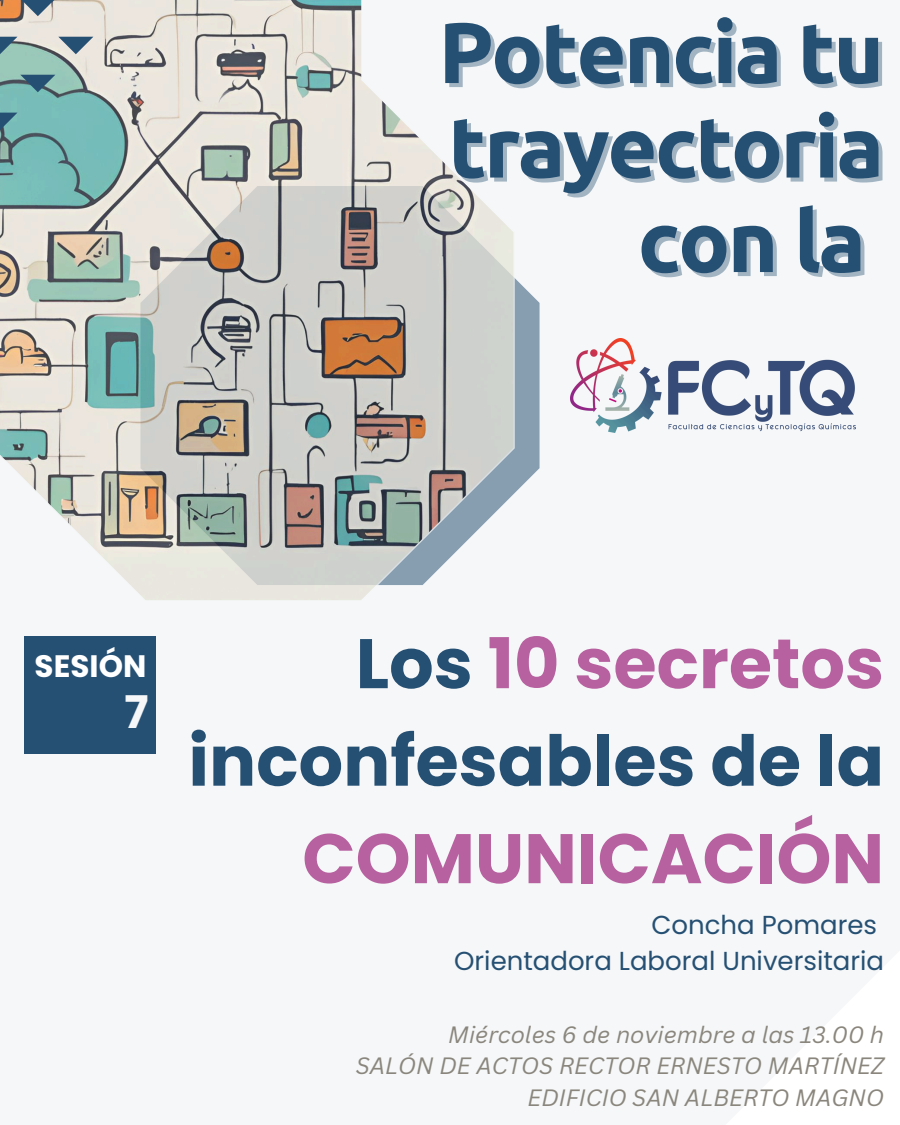
<style>
.page{position:relative;width:900px;height:1125px;background:#f5f7f8}
.page>*{position:absolute;margin:0;border:0;box-sizing:border-box;transform-origin:0 0}
.t1{font:700 86px "Ubuntu";letter-spacing:-.03em;color:#265073}
.t2{font:700 70px/97.5px "Poppins";color:#b861a0;text-align:right}
.t3{font:700 45px "Poppins";color:#f5f7f8}
.t4{font:700 31px "Poppins";color:#fff}
.t5{font:26px/36px "Poppins";color:#265073;text-align:right}
.t6{font:italic 23px/31.5px "Canva Sans";color:#8a867d;text-align:right}
.s1{color:rgb(38 80 115/.4)}
.s2{color:#265073}
</style>
<div class="page">
<svg style="left:515px;top:278px;width:25px;height:215px;background:#95a9ba"></svg>
<svg style="left:0;top:0;width:515px;height:600px;background:#c5c7c2"></svg>
<div style="left:24px;top:637px;width:131px;height:117px;background:#265073"></div>
<svg style="left:0;top:113px;width:18px;height:17px"></svg>
<svg style="left:58px;top:37px;width:35px;height:17px"></svg>
<svg style="left:20px;top:75px;width:35px;height:17px"></svg>
<svg style="left:20px;top:0;width:35px;height:16px"></svg>
<svg style="left:0;top:37px;width:18px;height:17px"></svg>
<img style="left:570px;top:339px;width:285px;height:93px">
<p class="t1" style="left:438px;top:3px;width:451px">Potencia <span class="s1">tu</span></p>
<p class="t1" style="left:449px;top:97px;width:437px">trayectoria</p>
<h2 class="t1" style="left:638px;top:192px;width:230px">con la</h2>
<h3 class="t4" style="left:35px;top:645px;width:113px">SESIÓN</h3>
<p class="t3" style="left:124px;top:681px;width:26px">7</p>
<h3 class="t2" style="left:188px;top:615px;width:697px"><span class="s2">Los</span> 10 secretos <span class="s2">inconfesables de la<br></span>COMUNICACIÓN</h3>
<h3 class="t5" style="left:454px;top:907px;width:431px">Concha Pomares<br>Orientadora Laboral Universitaria</h3>
<p class="t6" style="left:448px;top:1018px;width:437px">Miércoles 6 de noviembre a las 13.00 h</p>
<p class="t6" style="left:356px;top:1049px;width:530px">SALÓN DE ACTOS RECTOR ERNESTO MARTÍNEZ<br>EDIFICIO SAN ALBERTO MAGNO</p>
</div>
